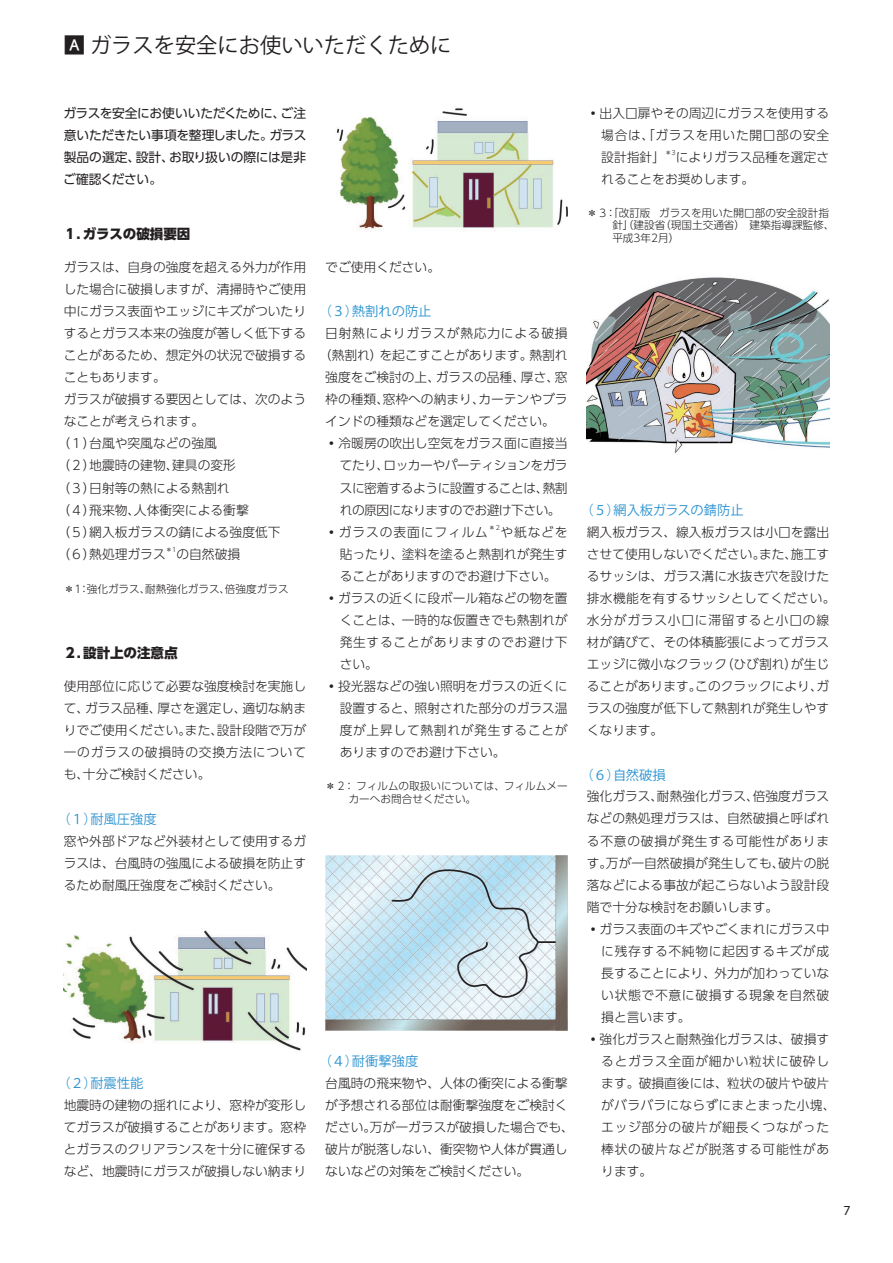
<style>
.page{position:relative;width:893px;height:1263px;background:#fff}
.page>*{position:absolute;margin:0;border:0;box-sizing:border-box;transform-origin:0 0}
.t1{font:21.3px "Koz Go Pr 6 N";color:#231f20}
.t2{font:13.8px "Myriad Pro";color:#231f20}
.t3{font:800 13.5px "UD Shin Go Pro";letter-spacing:-.005em;color:#231f20}
.t4{font:13.35px "Koz Go Pr 6 N";color:#2a92d0}
.t5{font:300 12.75px/22px "UD Shin Go Pro";color:#231f20;text-align:justify}
.t6{font:300 12.75px "UD Shin Go Pro";letter-spacing:.055em;color:#231f20}
.t7{font:12.75px/22px "UD Shin Go Pro";letter-spacing:-.02em;color:#231f20;text-align:justify}
.t8{font:300 12.75px "UD Shin Go Pro";letter-spacing:-.04em;color:#231f20}
.t9{font:300 12.75px "UD Shin Go Pro";letter-spacing:.06em;color:#231f20}
.t10{font:300 12.75px "UD Shin Go Pro";letter-spacing:.02em;color:#231f20}
.t11{font:300 12.75px "UD Shin Go Pro";letter-spacing:.07em;color:#231f20}
.t12{font:300 10.65px/12.8px "UD Shin Go Pro";color:#231f20}
.t13{font:300 6.45px "UD Shin Go Pro";color:#231f20}
</style>
<div class="page">
<img style="left:337px;top:108px;width:231px;height:121px">
<img style="left:64px;top:930px;width:242px;height:121px">
<img style="left:587px;top:277px;width:242px;height:177px">
<img style="left:325px;top:856px;width:243px;height:174px">
<h1 class="t1" style="left:64px;top:33px;width:389px">A ガラスを安全にお使いいただくために</h1>
<p class="t7" style="left:63px;top:101px;width:245px">ガラスを安全にお使いいただくために、ご注意いただきたい事項を整理しました。ガラス製品の選定、設計、お取り扱いの際には是非ご確認ください。</p>
<p class="t3" style="left:63px;top:223px;width:128px">１．ガラスの破損要因</p>
<p class="t5" style="left:64px;top:256px;width:244px">ガラスは、自身の強度を超える外力が作用</p>
<p class="t5" style="left:64px;top:278px;width:244px">した場合に破損しますが、清掃時やご使用</p>
<p class="t5" style="left:64px;top:300px;width:244px">中にガラス表面やエッジにキズがついたり</p>
<p class="t5" style="left:64px;top:322px;width:244px">するとガラス本来の強度が著しく低下する</p>
<p class="t5" style="left:64px;top:344px;width:244px">ことがあるため、想定外の状況で破損する</p>
<p class="t5" style="left:64px;top:366px;width:104px">こともあります。</p>
<p class="t5" style="left:64px;top:388px;width:244px">ガラスが破損する要因としては、次のよう</p>
<p class="t5" style="left:64px;top:410px;width:142px">なことが考えられます。</p>
<p class="t5" style="left:57px;top:432px;width:161px">（１）台風や突風などの強風</p>
<p class="t5" style="left:57px;top:454px;width:180px">（２）地震時の建物、建具の変形</p>
<p class="t5" style="left:57px;top:476px;width:174px">（３）日射等の熱による熱割れ</p>
<p class="t5" style="left:57px;top:498px;width:193px">（４）飛来物、人体衝突による衝撃</p>
<p class="t5" style="left:57px;top:520px;width:225px">（５）網入板ガラスの錆による強度低下</p>
<p class="t5" style="left:57px;top:542px;width:110px">（６）熱処理ガラス</p>
<p class="t13" style="left:166px;top:544px;width:12px">＊1</p>
<p class="t5" style="left:176px;top:542px;width:65px">の自然破損</p>
<p class="t12" style="left:64px;top:582px;width:226px">＊1：強化ガラス、耐熱強化ガラス、倍強度ガラス</p>
<p class="t3" style="left:64px;top:642px;width:116px">２．設計上の注意点</p>
<p class="t5" style="left:64px;top:675px;width:244px">使用部位に応じて必要な強度検討を実施して、ガラス品種、厚さを選定し、適切な納まりでご使用ください。また、設計段階で万が一のガラスの破損時の交換方法についても、十分ご検討ください。</p>
<p class="t4" style="left:57px;top:811px;width:101px">（１）耐風圧強度</p>
<p class="t5" style="left:64px;top:829px;width:244px">窓や外部ドアなど外装材として使用するガラスは、台風時の強風による破損を防止するため耐風圧強度をご検討ください。</p>
<p class="t4" style="left:57px;top:1076px;width:88px">（２）耐震性能</p>
<p class="t5" style="left:64px;top:1094px;width:244px">地震時の建物の揺れにより、窓枠が変形してガラスが破損することがあります。窓枠とガラスのクリアランスを十分に確保するなど、地震時にガラスが破損しない納まり</p>
<p class="t5" style="left:325px;top:256px;width:116px">でご使用ください。</p>
<p class="t4" style="left:319px;top:304px;width:114px">（３）熱割れの防止</p>
<p class="t9" style="left:325px;top:323px;width:244px">日射熱によりガラスが熱応力による破損</p>
<p class="t5" style="left:319px;top:344px;width:250px">（熱割れ）を起こすことがあります。熱割れ</p>
<p class="t5" style="left:325px;top:366px;width:244px">強度をご検討の上、ガラスの品種、厚さ、窓</p>
<p class="t5" style="left:325px;top:388px;width:244px">枠の種類、窓枠への納まり、カーテンやブラ</p>
<p class="t5" style="left:325px;top:410px;width:231px">インドの種類などを選定してください。</p>
<p class="t5" style="left:325px;top:432px;width:244px">◦冷暖房の吹出し空気をガラス面に直接当</p>
<p class="t8" style="left:340px;top:455px;width:229px">てたり、ロッカーやパーティションをガラ</p>
<p class="t8" style="left:340px;top:477px;width:229px">スに密着するように設置することは、熱割</p>
<p class="t8" style="left:340px;top:499px;width:222px">れの原因になりますのでお避け下さい。</p>
<p class="t11" style="left:325px;top:521px;width:164px">◦ガラスの表面にフィルム</p>
<p class="t13" style="left:489px;top:522px;width:13px">＊2</p>
<p class="t5" style="left:500px;top:520px;width:69px">や紙などを</p>
<p class="t5" style="left:340px;top:542px;width:229px">貼ったり、塗料を塗ると熱割れが発生す</p>
<p class="t5" style="left:340px;top:564px;width:218px">ることがありますのでお避け下さい。</p>
<p class="t5" style="left:325px;top:586px;width:244px">◦ガラスの近くに段ボール箱などの物を置</p>
<p class="t5" style="left:340px;top:609px;width:229px">くことは、一時的な仮置きでも熱割れが</p>
<p class="t6" style="left:340px;top:632px;width:229px">発生することがありますのでお避け下</p>
<p class="t5" style="left:340px;top:653px;width:40px">さい。</p>
<p class="t5" style="left:325px;top:675px;width:244px">◦投光器などの強い照明をガラスの近くに</p>
<p class="t5" style="left:340px;top:697px;width:229px">設置すると、照射された部分のガラス温</p>
<p class="t6" style="left:340px;top:720px;width:229px">度が上昇して熱割れが発生することが</p>
<p class="t5" style="left:340px;top:741px;width:167px">ありますのでお避け下さい。</p>
<p class="t12" style="left:349px;top:779px;width:220px;text-indent:-23px">＊２：フィルムの取扱いについては、フィルムメーカーへお問合せください。</p>
<p class="t4" style="left:319px;top:1054px;width:101px">（４）耐衝撃強度</p>
<p class="t5" style="left:325px;top:1072px;width:250px;text-align:left">台風時の飛来物や、人体の衝突による衝撃が予想される部位は耐衝撃強度をご検討ください。万が一ガラスが破損した場合でも、破片が脱落しない、衝突物や人体が貫通しないなどの対策をご検討ください。</p>
<p class="t5" style="left:601px;top:101px;width:229px;text-indent:-14px">◦出入口扉やその周辺にガラスを使用する場合は、「ガラスを用いた開口部の安全設計指針」</p>
<p class="t13" style="left:665px;top:147px;width:12px">＊3</p>
<p class="t5" style="left:601px;top:145px;width:229px;text-indent:75px">によりガラス品種を選定されることをお奨めします。</p>
<p class="t12" style="left:612px;top:206px;width:224px;text-indent:-26px">＊３：「改訂版 ガラスを用いた開口部の安全設計指針」（建設省（現国土交通省）建築指導課監修、平成3年2月）</p>
<p class="t4" style="left:580px;top:502px;width:165px">（５）網入板ガラスの錆防止</p>
<p class="t5" style="left:587px;top:520px;width:250px;text-align:left">網入板ガラス、線入板ガラスは小口を露出させて使用しないでください。また、施工するサッシは、ガラス溝に水抜き穴を設けた排水機能を有するサッシとしてください。水分がガラス小口に滞留すると小口の線材が錆びて、その体積膨張によってガラスエッジに微小なクラック（ひび割れ）が生じることがあります。このクラックにより、ガラスの強度が低下して熱割れが発生しやすくなります。</p>
<p class="t4" style="left:580px;top:767px;width:87px">（６）自然破損</p>
<p class="t5" style="left:587px;top:785px;width:244px">強化ガラス、耐熱強化ガラス、倍強度ガラス</p>
<p class="t5" style="left:587px;top:807px;width:244px">などの熱処理ガラスは、自然破損と呼ばれ</p>
<p class="t9" style="left:587px;top:830px;width:244px">る不意の破損が発生する可能性がありま</p>
<p class="t5" style="left:587px;top:851px;width:244px">す。万が一自然破損が発生しても、破片の脱</p>
<p class="t5" style="left:587px;top:873px;width:244px">落などによる事故が起こらないよう設計段</p>
<p class="t5" style="left:587px;top:895px;width:193px">階で十分な検討をお願いします。</p>
<p class="t5" style="left:587px;top:917px;width:244px">◦ガラス表面のキズやごくまれにガラス中</p>
<p class="t6" style="left:601px;top:941px;width:229px">に残存する不純物に起因するキズが成</p>
<p class="t5" style="left:601px;top:961px;width:229px">長することにより、外力が加わっていな</p>
<p class="t6" style="left:601px;top:985px;width:229px">い状態で不意に破損する現象を自然破</p>
<p class="t5" style="left:601px;top:1006px;width:91px">損と言います。</p>
<p class="t5" style="left:587px;top:1028px;width:244px">◦強化ガラスと耐熱強化ガラスは、破損す</p>
<p class="t6" style="left:601px;top:1051px;width:229px">るとガラス全面が細かい粒状に破砕し</p>
<p class="t5" style="left:601px;top:1072px;width:229px">ます。破損直後には、粒状の破片や破片</p>
<p class="t10" style="left:601px;top:1095px;width:236px">がバラバラにならずにまとまった小塊、</p>
<p class="t6" style="left:601px;top:1117px;width:229px">エッジ部分の破片が細長くつながった</p>
<p class="t6" style="left:601px;top:1139px;width:229px">棒状の破片などが脱落する可能性があ</p>
<p class="t5" style="left:601px;top:1160px;width:53px">ります。</p>
<p class="t2" style="left:843px;top:1202px;width:9px">7</p>
</div>
